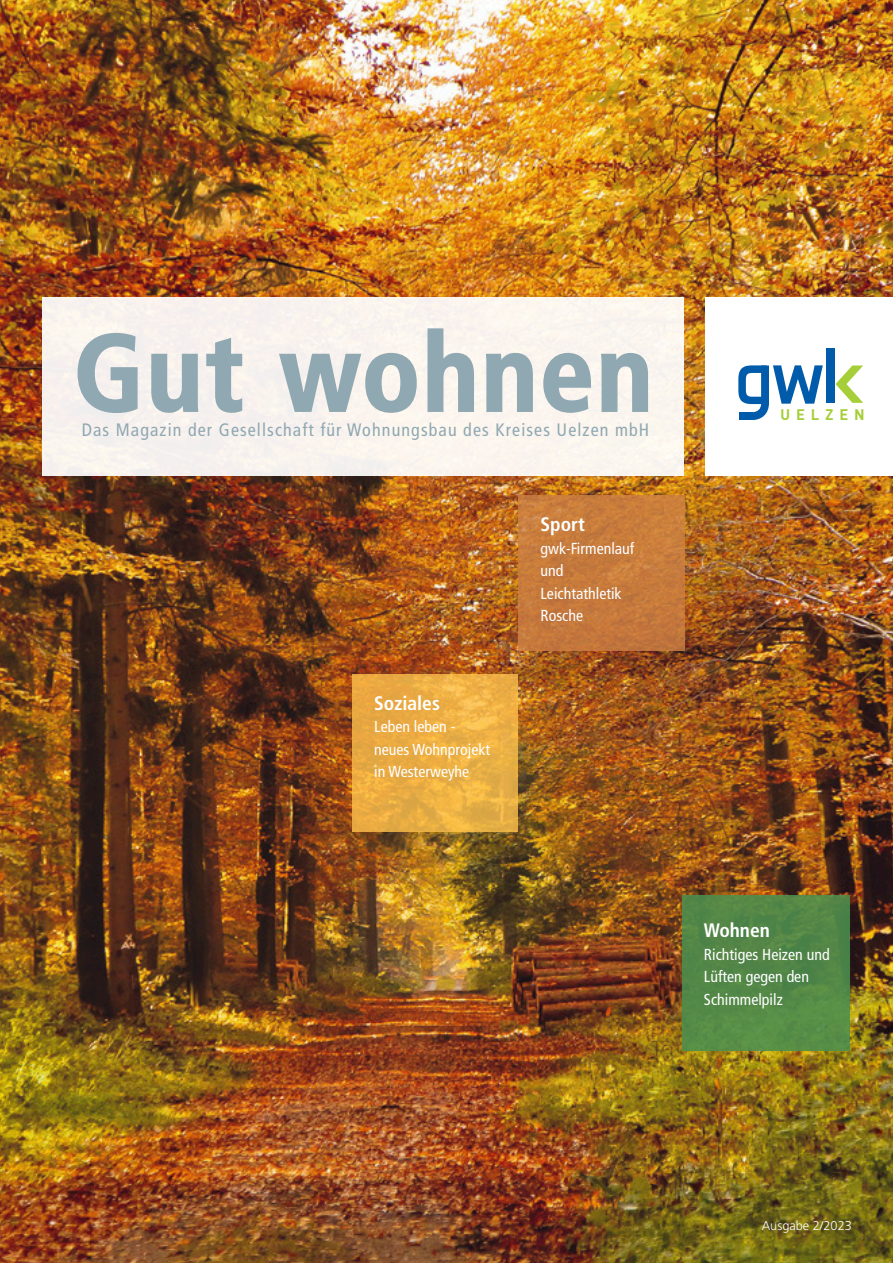
<style>
.page{position:relative;width:893px;height:1263px;background:#fff}
.page>*{position:absolute;margin:0;border:0;box-sizing:border-box;transform-origin:0 0}
.t1{font:700 condensed 108px "Frutiger";letter-spacing:.025em;color:#90a8b2}
.t2{font:700 condensed 19.5px "Frutiger";color:#fff}
.t3{font:condensed 18px "Frutiger";letter-spacing:.06em;color:#90a8b2}
.t4{font:condensed 15.9px/22.5px "Frutiger";color:#fff}
.t5{font:15.6px "D DIN Bold";letter-spacing:.405em;color:#a6ce38}
.t6{font:300 12.75px "Frutiger";color:#fff}
</style>
<div class="page">
<img style="left:0;top:0;width:893px;height:1263px">
<div style="left:518px;top:495px;width:167px;height:156px;background:linear-gradient(to bottom,#cb803d,#c3763c)"></div>
<svg style="left:352px;top:674px;width:166px;height:157px;background:#ebae44"></svg>
<div style="left:683px;top:895px;width:167px;height:155px;background:#548847"></div>
<div style="left:706px;top:298px;width:187px;height:178px;background:#fff"></div>
<div style="left:43px;top:298px;width:641px;height:178px;background:#faf4ee"></div>
<svg style="left:835px;top:365px;width:28px;height:38px"></svg>
<div style="left:826px;top:348px;width:9px;height:55px;background:#005baa"></div>
<svg style="left:738px;top:365px;width:85px;height:55px"></svg>
<div style="left:730px;top:408px;width:23px;height:16px;background:#fff"></div>
<div style="left:740px;top:412px;width:13px;height:8px;background:#005baa"></div>
<svg style="left:77px;top:332px;width:61px;height:82px"></svg>
<svg style="left:151px;top:338px;width:92px;height:75px"></svg>
<svg style="left:279px;top:352px;width:138px;height:61px"></svg>
<svg style="left:427px;top:327px;width:47px;height:85px"></svg>
<svg style="left:486px;top:353px;width:47px;height:59px"></svg>
<svg style="left:543px;top:352px;width:48px;height:61px"></svg>
<svg style="left:601px;top:353px;width:48px;height:59px"></svg>
<h1 class="t1" style="left:74px;top:309px;width:580px">Gut wohnen</h1>
<p class="t3" style="left:82px;top:419px;width:569px">Das Magazin der Gesellschaft für Wohnungsbau des Kreises Uelzen mbH</p>
<p class="t2" style="left:374px;top:691px;width:67px">Soziales</p>
<p class="t4" style="left:374px;top:716px;width:118px">Leben leben - neues Wohnprojekt in Westerweyhe</p>
<p class="t2" style="left:540px;top:513px;width:46px">Sport</p>
<p class="t4" style="left:540px;top:537px;width:95px">gwk-Firmenlauf und<br>Leichtathletik<br>Rosche</p>
<p class="t5" style="left:780px;top:406px;width:85px">UELZEN</p>
<p class="t2" style="left:704px;top:919px;width:67px">Wohnen</p>
<p class="t4" style="left:704px;top:943px;width:127px">Richtiges Heizen und<br>Lüften gegen den<br>Schimmelpilz</p>
<p class="t6" style="left:762px;top:1219px;width:92px">Ausgabe 2/2023</p>
</div>
